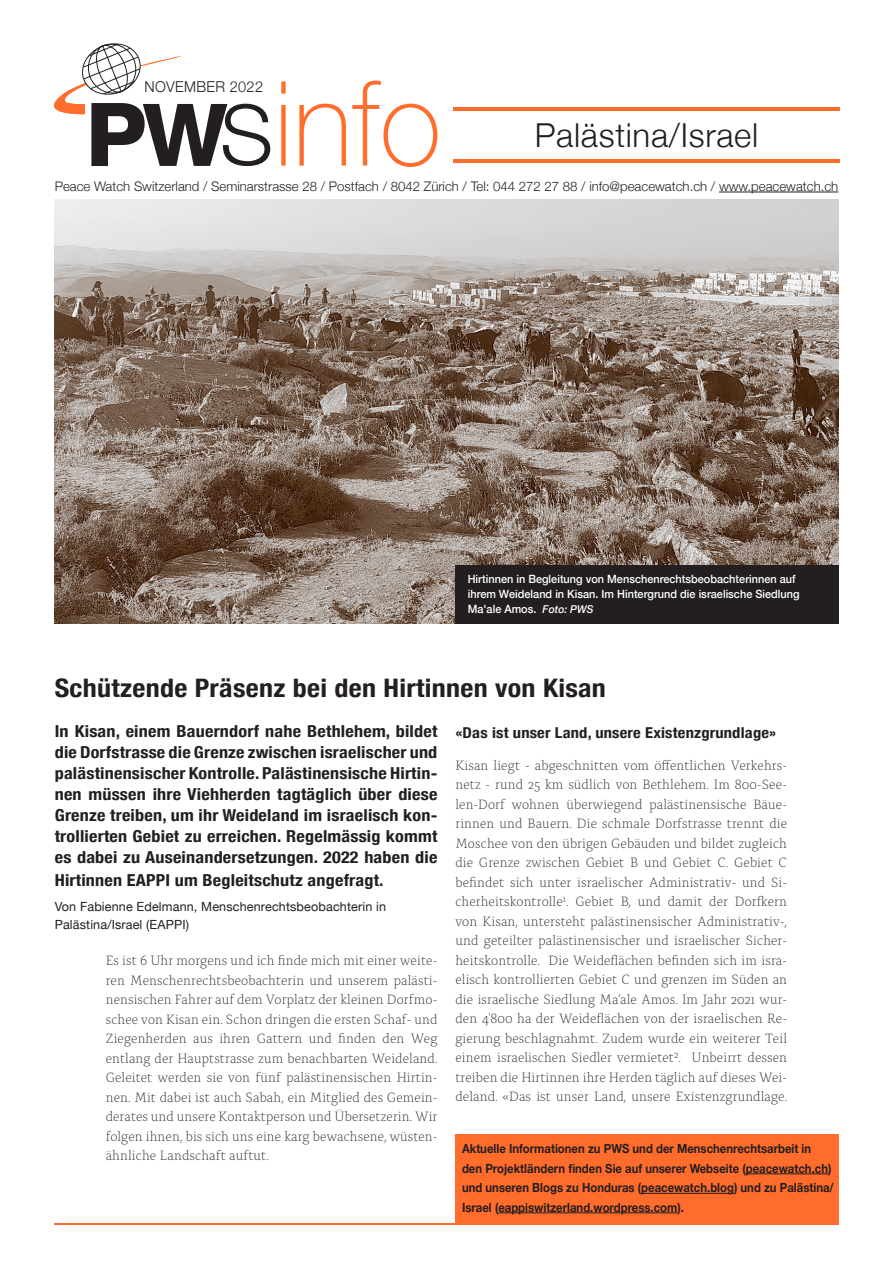
<style>
.page{position:relative;width:893px;height:1263px;background:#fff}
.page>*{position:absolute;margin:0;border:0;box-sizing:border-box;transform-origin:0 0}
.Mengensatz{font:300 33px "Helvetica Neue";letter-spacing:.02em;color:#231f20}
.Mengensatz-2{font:700 condensed 25.5px "Helvetica Neue";letter-spacing:.01em;color:#231f20;scale:1.1 1}
.Mengensatz-3{font:700 condensed 16.5px/21px "Helvetica Neue";letter-spacing:.01em;color:#231f20;text-align:justify;scale:1.1 1}
.Mengensatz-4{font:700 condensed 15px "Helvetica Neue";letter-spacing:.01em;color:#231f20;scale:1.1 1}
.Mengensatz-5{font:300 15px "Helvetica Neue";letter-spacing:.02em;color:#231f20}
.Mengensatz-6{font:300 14.1px/19.5px "Alda OTCEV";letter-spacing:.005em;color:#231f20;text-align:justify;scale:.96 1}
.Mengensatz-7{font:300 13.2px "Helvetica Neue";color:#231f20}
.Mengensatz-8{font:700 12.6px/19.5px "Helvetica Neue";color:#231f20;scale:.9 1}
.Mengensatz-9{font:12.6px/18px "Helvetica Neue";letter-spacing:.01em;color:#231f20}
.Mengensatz-10{font:500 11.4px/15px "Helvetica Neue";color:#fff;scale:.96 1}
.s1{font-style:italic;font-size:10.8px}
</style>
<div class="page">
<img style="left:54px;top:200px;width:785px;height:424px">
<div style="left:455px;top:1134px;width:384px;height:91px;background:#ff6c2c"></div>
<hr style="left:55px;top:1223px;width:784px;height:2px;background:#ff6c2c">
<div style="left:456px;top:566px;width:383px;height:58px;background:#231f20"></div>
<hr style="left:719px;top:192px;width:119px;height:1px;background:#231f20">
<hr style="left:746px;top:1173px;width:82px;height:1px;background:#231f20">
<hr style="left:641px;top:1193px;width:93px;height:1px;background:#231f20">
<hr style="left:498px;top:1212px;width:179px;height:1px;background:#231f20">
<svg style="left:281px;top:81px;width:156px;height:86px"></svg>
<svg style="left:54px;top:43px;width:216px;height:123px"></svg>
<hr style="left:453px;top:160px;width:387px;height:3px;background:#ff6c2c">
<hr style="left:453px;top:107px;width:387px;height:3px;background:#ff6c2c">
<p class="Mengensatz-5" style="left:145px;top:75px;width:120px">NOVEMBER 2022</p>
<p class="Mengensatz" style="left:535px;top:109px;width:225px">Palästina/Israel</p>
<p class="Mengensatz-7" style="left:55px;top:175px;width:785px">Peace Watch Switzerland / Seminarstrasse 28 / Postfach / 8042 Zürich / Tel: 044 272 27 88 / info@peacewatch.ch / www.peacewatch.ch</p>
<p class="Mengensatz-10" style="left:468px;top:571px;width:347px">Hirtinnen in Begleitung von Menschenrechtsbeobachterinnen auf ihrem Weideland in Kisan. Im Hintergrund die israelische Siedlung<br>Ma'ale Amos. <span class="s1">Foto: PWS</span></p>
<p class="Mengensatz-2" style="left:55px;top:666px;width:503px">Schützende Präsenz bei den Hirtinnen von Kisan</p>
<p class="Mengensatz-3" style="left:55px;top:720px;width:349px">In Kisan, einem Bauerndorf nahe Bethlehem, bildet die Dorfstrasse die Grenze zwischen israelischer und palästinensischer Kontrolle. Palästinensische Hirtin&shy;nen müssen ihre Viehherden tagtäglich über diese Grenze treiben, um ihr Weideland im israelisch kon&shy;trollierten Gebiet zu erreichen. Regelmässig kommt es dabei zu Auseinandersetzungen. 2022 haben die</p>
<p class="Mengensatz-3" style="left:55px;top:868px;width:300px">Hirtinnen EAPPI um Begleitschutz angefragt.</p>
<p class="Mengensatz-9" style="left:55px;top:898px;width:333px">Von Fabienne Edelmann, Menschenrechtsbeobachterin in<br>Palästina/Israel (EAPPI)</p>
<p class="Mengensatz-6" style="left:106px;top:949px;width:347px">Es ist 6 Uhr morgens und ich finde mich mit einer weite&shy;ren Menschenrechtsbeobachterin und unserem palästi&shy;nensischen Fahrer auf dem Vorplatz der kleinen Dorfmo&shy;schee von Kisan ein. Schon dringen die ersten Schaf- und Ziegenherden aus ihren Gattern und finden den Weg entlang der Hauptstrasse zum benachbarten Weideland.<br>Geleitet werden sie von fünf palästinensischen Hirtin&shy;nen. Mit dabei ist auch Sabah, ein Mitglied des Gemein&shy;derates und unsere Kontaktperson und Übersetzerin. Wir folgen ihnen, bis sich uns eine karg bewachsene, wüsten&shy;ähnliche Landschaft auftut.</p>
<p class="Mengensatz-4" style="left:455px;top:721px;width:293px">«Das ist unser Land, unsere Existenzgrundlage»</p>
<p class="Mengensatz-6" style="left:455px;top:754px;width:347px">Kisan liegt - abgeschnitten vom öffentlichen Verkehrs&shy;netz - rund 25 km südlich von Bethlehem. Im 800-See&shy;len-Dorf wohnen überwiegend palästinensische Bäue&shy;rinnen und Bauern. Die schmale Dorfstrasse trennt die Moschee von den übrigen Gebäuden und bildet zugleich die Grenze zwischen Gebiet B und Gebiet C. Gebiet C befindet sich unter israelischer Administrativ- und Si&shy;cherheitskontrolle<sup>1</sup>. Gebiet B, und damit der Dorfkern von Kisan, untersteht palästinensischer Administrativ-, und geteilter palästinensischer und israelischer Sicher&shy;heitskontrolle. Die Weideflächen befinden sich im isra&shy;elisch kontrollierten Gebiet C und grenzen im Süden an die israelische Siedlung Ma’ale Amos. Im Jahr 2021 wur&shy;den 4'800 ha der Weideflächen von der israelischen Re&shy;gierung beschlagnahmt. Zudem wurde ein weiterer Teil einem israelischen Siedler vermietet<sup>2</sup>. Unbeirrt dessen treiben die Hirtinnen ihre Herden täglich auf dieses Wei&shy;deland. «Das ist unser Land, unsere Existenzgrundlage.</p>
<p class="Mengensatz-8" style="left:462px;top:1139px;width:415px">Aktuelle Informationen zu PWS und der Menschenrechtsarbeit in den Projektländern finden Sie auf unserer Webseite (peacewatch.ch) und unseren Blogs zu Honduras (peacewatch.blog) und zu Palästina/ Israel (eappiswitzerland.wordpress.com).</p>
</div>
